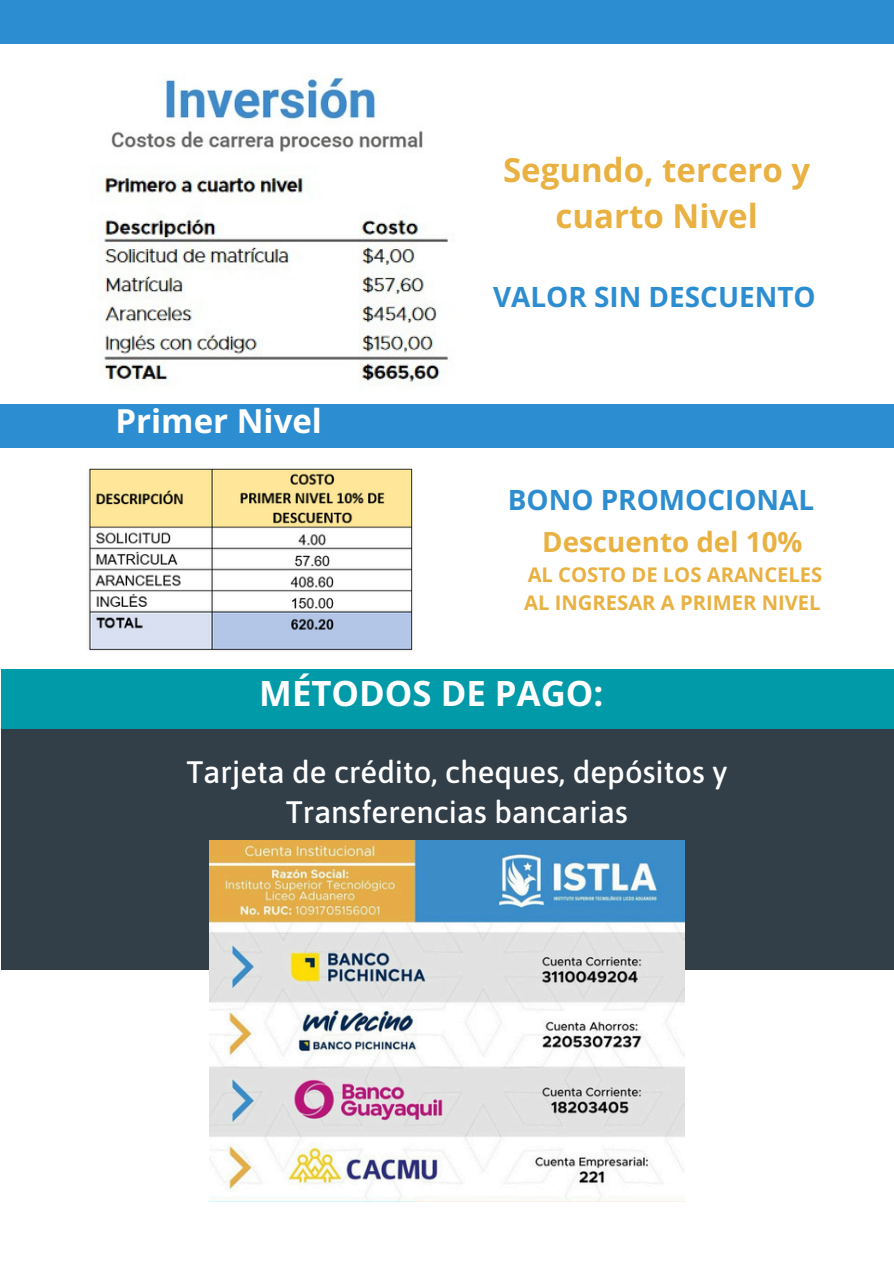
<style>
.page{position:relative;width:894px;height:1264px;background:#fff}
.page>*{position:absolute;margin:0;border:0;box-sizing:border-box;transform-origin:0 0}
.t1{font:700 34.65px "Open Sans";color:#fff}
.t2{font:700 33px/46.2px "Open Sans";color:#e9b141;text-align:center}
.t3{font:700 33px "Open Sans";color:#fff}
.t4{font:500 31.05px "Asap";color:#fff}
.t5{font:700 27.9px "Open Sans";color:#2d8dd1}
.t6{font:700 27.75px "Open Sans";color:#e9b141}
.t7{font:700 20.25px/28.2px "Open Sans";color:#e9b141}
</style>
<div class="page">
<div style="left:0;top:0;width:893px;height:43px;background:#2d8dd1"></div>
<div style="left:1px;top:669px;width:892px;height:300px;background:#323e48"></div>
<div style="left:1px;top:669px;width:892px;height:59px;background:#009aa8"></div>
<img style="left:209px;top:840px;width:475px;height:361px">
<img style="left:111px;top:75px;width:312px;height:77px">
<img style="left:99px;top:165px;width:349px;height:221px">
<div style="left:0;top:405px;width:893px;height:43px;background:#2d8dd1"></div>
<img style="left:88px;top:468px;width:325px;height:183px">
<h4 class="t2" style="left:503px;top:146px;width:308px">Segundo, tercero y cuarto Nivel</h4>
<p class="t3" style="left:115px;top:398px;width:208px">Primer Nivel</p>
<h4 class="t5" style="left:493px;top:277px;width:324px">VALOR SIN DESCUENTO</h4>
<h2 class="t5" style="left:507px;top:480px;width:308px">BONO PROMOCIONAL</h2>
<p class="t6" style="left:542px;top:522px;width:262px">Descuento del 10%</p>
<p class="t7" style="left:524px;top:560px;width:299px">AL COSTO DE LOS ARANCELES<br>AL INGRESAR A PRIMER NIVEL</p>
<h2 class="t1" style="left:259px;top:669px;width:345px">MÉTODOS DE PAGO:</h2>
<p class="t4" style="left:186px;top:753px;width:542px">Tarjeta de crédito, cheques, depósitos y</p>
<p class="t4" style="left:286px;top:794px;width:343px">Transferencias bancarias</p>
</div>
